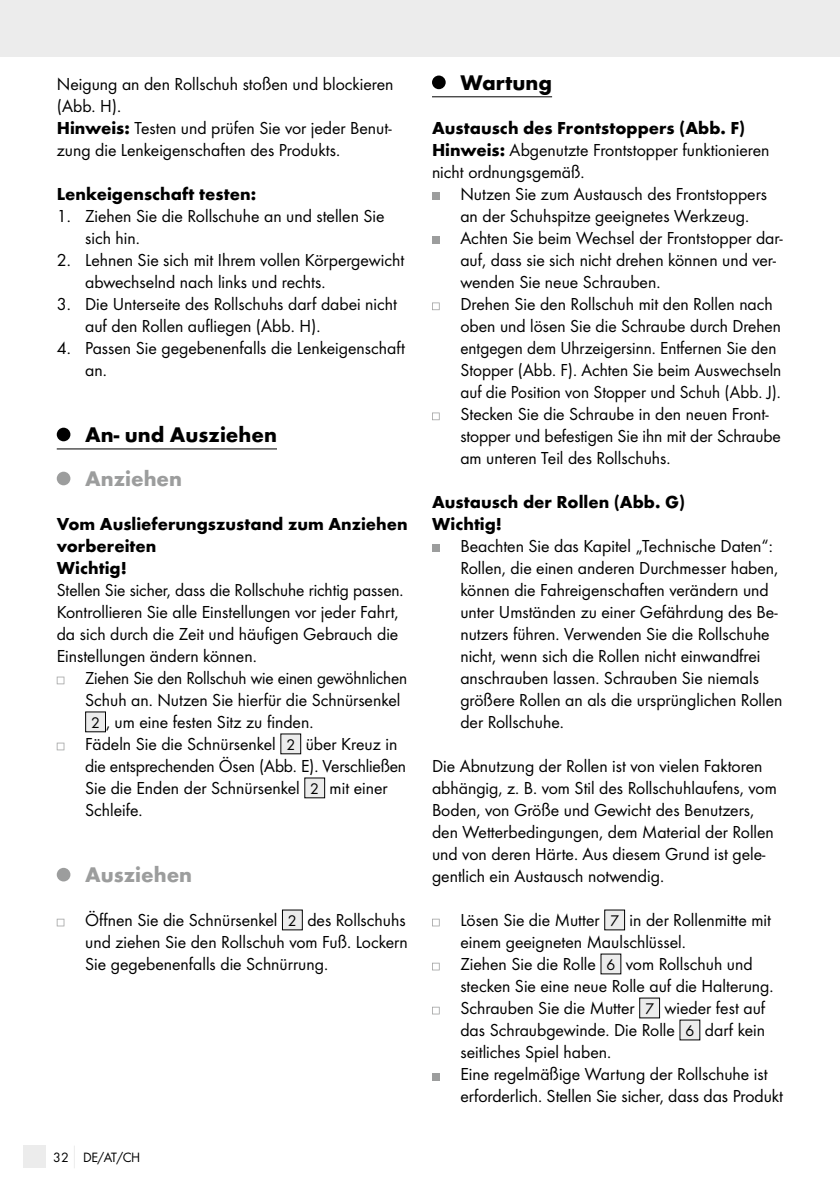
<style>
.page{position:relative;width:840px;height:1191px;background:#fff}
.page>*{position:absolute;margin:0;border:0;box-sizing:border-box;transform-origin:0 0}
.t1{font:700 22px "Futura";color:#000}
.t2{font:700 22px "Futura";color:#9c9d9d}
.t3{font:18px/22px "Futura Boo";color:#000}
.t4{font:700 18px/22px "Futura";color:#000}
.t5{font:14px "Futura Boo";letter-spacing:-.03em;color:#000}
.s1{font-family:"Futura";font-weight:700}
.s2{font-size:16px}
</style>
<div class="page">
<div style="left:0;top:0;width:839px;height:57px;background:#ececec"></div>
<div style="left:23px;top:1145px;width:22px;height:23px;background:#ececec"></div>
<svg style="left:74px;top:1146px;width:1px;height:22px"></svg>
<hr style="left:57px;top:448px;width:220px;height:1px;background:#000">
<div style="left:57px;top:428px;width:13px;height:13px;background:#000;border-radius:50%"></div>
<div style="left:57px;top:472px;width:13px;height:13px;background:#9c9d9d;border-radius:50%"></div>
<svg style="left:57px;top:676px;width:7px;height:8px"></svg>
<div style="left:86px;top:712px;width:19px;height:20px;background:#ececec"></div>
<div style="left:85px;top:711px;width:21px;height:21px;border:1px solid #000"></div>
<svg style="left:57px;top:742px;width:7px;height:8px"></svg>
<div style="left:281px;top:734px;width:19px;height:20px;background:#ececec"></div>
<div style="left:304px;top:778px;width:20px;height:20px;background:#ececec"></div>
<div style="left:57px;top:868px;width:13px;height:13px;background:#9c9d9d;border-radius:50%"></div>
<svg style="left:57px;top:918px;width:7px;height:8px"></svg>
<div style="left:282px;top:910px;width:20px;height:20px;background:#ececec"></div>
<hr style="left:432px;top:96px;width:119px;height:1px;background:#000">
<div style="left:432px;top:76px;width:13px;height:13px;background:#000;border-radius:50%"></div>
<div style="left:432px;top:192px;width:7px;height:8px;background:#9c9d9d"></div>
<div style="left:432px;top:236px;width:7px;height:8px;background:#9c9d9d"></div>
<svg style="left:432px;top:302px;width:7px;height:8px"></svg>
<svg style="left:432px;top:412px;width:7px;height:8px"></svg>
<div style="left:432px;top:544px;width:7px;height:8px;background:#9c9d9d"></div>
<svg style="left:432px;top:918px;width:7px;height:8px"></svg>
<div style="left:604px;top:910px;width:20px;height:20px;background:#ececec"></div>
<svg style="left:432px;top:962px;width:7px;height:8px"></svg>
<div style="left:600px;top:954px;width:20px;height:20px;background:#ececec"></div>
<svg style="left:432px;top:1006px;width:7px;height:8px"></svg>
<div style="left:639px;top:998px;width:20px;height:20px;background:#ececec"></div>
<div style="left:679px;top:1020px;width:20px;height:20px;background:#ececec"></div>
<div style="left:432px;top:1072px;width:7px;height:8px;background:#9c9d9d"></div>
<p class="t3" style="left:57px;top:73px;width:338px">Neigung an den Rollschuh stoßen und blockieren (Abb. H).<br><span class="s1">Hinweis:</span> Testen und prüfen Sie vor jeder Benut&shy;zung die Lenkeigenschaften des Produkts.</p>
<p class="t4" style="left:57px;top:183px;width:201px">Lenkeigenschaft testen:</p>
<p class="t3" style="left:85px;top:205px;width:301px;text-indent:-28px">1. Ziehen Sie die Rollschuhe an und stellen Sie sich hin.</p>
<p class="t3" style="left:85px;top:249px;width:320px;text-indent:-28px">2. Lehnen Sie sich mit Ihrem vollen Körpergewicht abwechselnd nach links und rechts.</p>
<p class="t3" style="left:85px;top:293px;width:313px;text-indent:-28px">3. Die Unterseite des Rollschuhs darf dabei nicht auf den Rollen aufliegen (Abb. H).</p>
<p class="t3" style="left:85px;top:337px;width:321px;text-indent:-28px">4. Passen Sie gegebenenfalls die Lenkeigenschaft an.</p>
<p class="t1" style="left:85px;top:421px;width:193px">An- und Ausziehen</p>
<p class="t2" style="left:85px;top:465px;width:98px">Anziehen</p>
<p class="t4" style="left:57px;top:513px;width:352px">Vom Auslieferungszustand zum Anziehen vorbereiten<br>Wichtig!</p>
<p class="t3" style="left:57px;top:579px;width:348px">Stellen Sie sicher, dass die Rollschuhe richtig passen.<br>Kontrollieren Sie alle Einstellungen vor jeder Fahrt, da sich durch die Zeit und häufigen Gebrauch die Einstellungen ändern können.</p>
<p class="t3" style="left:85px;top:667px;width:323px">Ziehen Sie den Rollschuh wie einen gewöhnlichen</p>
<p class="t3" style="left:85px;top:689px;width:316px">Schuh an. Nutzen Sie hierfür die Schnürsenkel</p>
<p class="t3" style="left:91px;top:711px;width:224px"><span class="s2">2</span> , um eine festen Sitz zu finden.</p>
<p class="t3" style="left:85px;top:733px;width:313px">Fädeln Sie die Schnürsenkel <span class="s2">2</span> über Kreuz in</p>
<p class="t3" style="left:85px;top:755px;width:322px">die entsprechenden Ösen (Abb. E). Verschließen</p>
<p class="t3" style="left:85px;top:777px;width:304px">Sie die Enden der Schnürsenkel <span class="s2">2</span> mit einer</p>
<p class="t3" style="left:85px;top:799px;width:59px">Schleife.</p>
<p class="t2" style="left:85px;top:861px;width:108px">Ausziehen</p>
<p class="t3" style="left:85px;top:909px;width:324px;text-align:justify">Öffnen Sie die Schnürsenkel <span class="s2">2</span> des Rollschuhs und ziehen Sie den Rollschuh vom Fuß. Lockern Sie gegebenenfalls die Schnürrung.</p>
<p class="t5" style="left:53px;top:1149px;width:88px">32 DE/AT/CH</p>
<p class="t1" style="left:460px;top:69px;width:93px">Wartung</p>
<p class="t4" style="left:432px;top:117px;width:315px">Austausch des Frontstoppers (Abb. F)</p>
<p class="t3" style="left:432px;top:139px;width:339px"><span class="s1">Hinweis:</span> Abgenutzte Frontstopper funktionieren nicht ordnungsgemäß.</p>
<p class="t3" style="left:460px;top:183px;width:324px">Nutzen Sie zum Austausch des Frontstoppers an der Schuhspitze geeignetes Werkzeug.<br>Achten Sie beim Wechsel der Frontstopper dar&shy;auf, dass sie sich nicht drehen können und ver&shy;wenden Sie neue Schrauben.<br>Drehen Sie den Rollschuh mit den Rollen nach oben und lösen Sie die Schraube durch Drehen entgegen dem Uhrzeigersinn. Entfernen Sie den Stopper (Abb. F). Achten Sie beim Auswechseln auf die Position von Stopper und Schuh (Abb. J).<br>Stecken Sie die Schraube in den neuen Front&shy;stopper und befestigen Sie ihn mit der Schraube am unteren Teil des Rollschuhs.</p>
<p class="t4" style="left:432px;top:491px;width:254px">Austausch der Rollen (Abb. G)<br>Wichtig!</p>
<p class="t3" style="left:460px;top:535px;width:323px">Beachten Sie das Kapitel „Technische Daten“:<br>Rollen, die einen anderen Durchmesser haben, können die Fahreigenschaften verändern und unter Umständen zu einer Gefährdung des Be&shy;nutzers führen. Verwenden Sie die Rollschuhe nicht, wenn sich die Rollen nicht einwandfrei anschrauben lassen. Schrauben Sie niemals größere Rollen an als die ursprünglichen Rollen der Rollschuhe.</p>
<p class="t3" style="left:432px;top:755px;width:346px">Die Abnutzung der Rollen ist von vielen Faktoren abhängig, z. B. vom Stil des Rollschuhlaufens, vom Boden, von Größe und Gewicht des Benutzers, den Wetterbedingungen, dem Material der Rollen und von deren Härte. Aus diesem Grund ist gele&shy;gentlich ein Austausch notwendig.</p>
<p class="t3" style="left:460px;top:909px;width:324px">Lösen Sie die Mutter <span class="s2">7</span> in der Rollenmitte mit einem geeigneten Maulschlüssel.<br>Ziehen Sie die Rolle <span class="s2">6</span> vom Rollschuh und stecken Sie eine neue Rolle auf die Halterung.<br>Schrauben Sie die Mutter <span class="s2">7</span> wieder fest auf das Schraubgewinde. Die Rolle <span class="s2">6</span> darf kein seitliches Spiel haben.<br>Eine regelmäßige Wartung der Rollschuhe ist erforderlich. Stellen Sie sicher, dass das Produkt</p>
</div>
